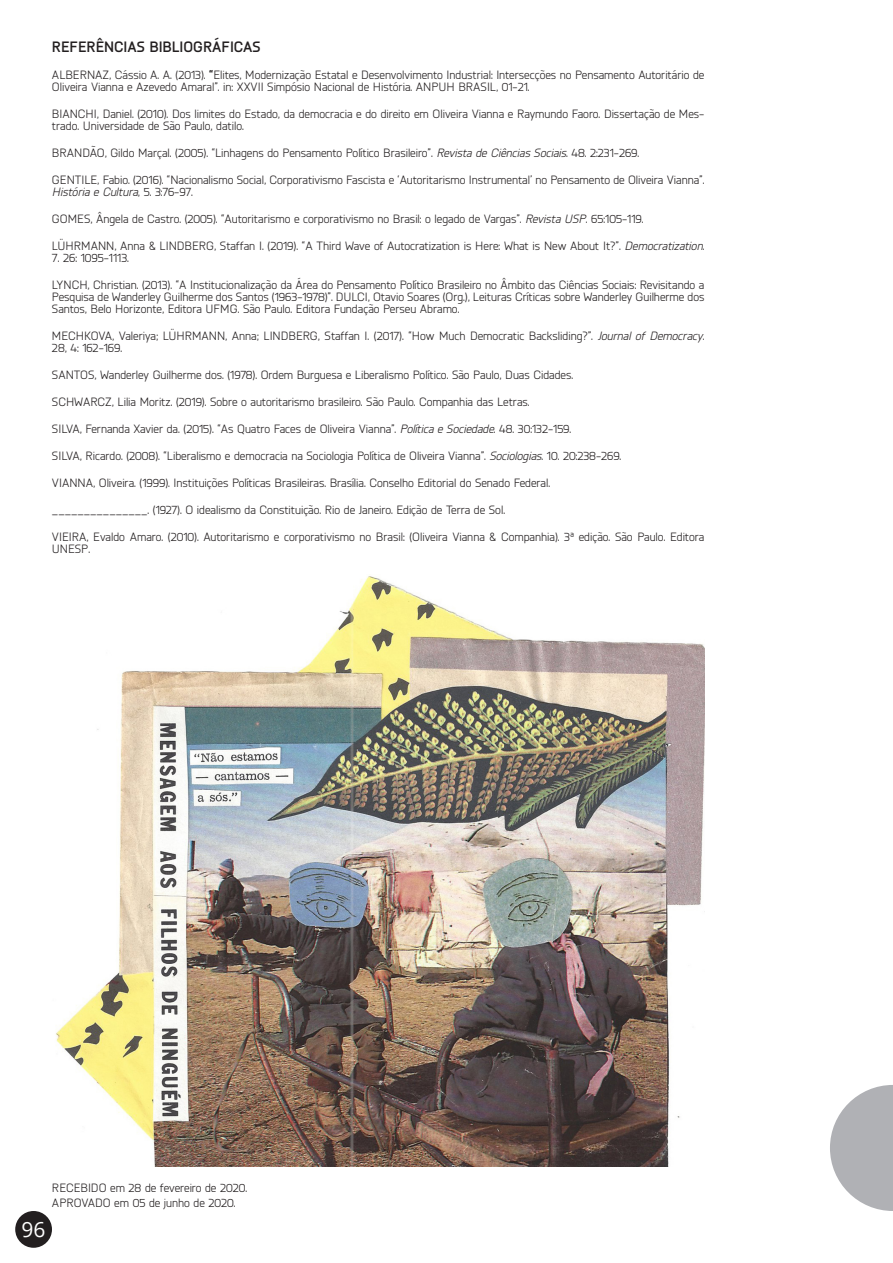
<style>
.page{position:relative;width:893px;height:1263px;background:#fff}
.page>*{position:absolute;margin:0;border:0;box-sizing:border-box;transform-origin:0 0}
.t1{font:21px "Open Sans";color:#fff}
.t2{font:700 15px "Knul";color:#231f20}
.t3{font:12px/12px "Knul";color:#231f20}
.s1{font-weight:700}
.s2{font-style:italic}
</style>
<div class="page">
<div style="left:15px;top:1211px;width:37px;height:37px;background:#231f20;border-radius:50%"></div>
<svg style="left:830px;top:1085px;width:63px;height:126px"></svg>
<img style="left:56px;top:576px;width:648px;height:591px">
<p class="t2" style="left:52px;top:36px;width:210px">REFERÊNCIAS BIBLIOGRÁFICAS</p>
<p class="t3" style="left:52px;top:68px;width:654px">ALBERNAZ, Cássio A. A. (2013). <span class="s1">“</span>Elites, Modernização Estatal e Desenvolvimento Industrial: Intersecções no Pensamento Autoritário de<br>Oliveira Vianna e Azevedo Amaral”. in: XXVII Simpósio Nacional de História. ANPUH BRASIL, 01-21.</p>
<p class="t3" style="left:52px;top:107px;width:654px">BIANCHI, Daniel. (2010). Dos limites do Estado, da democracia e do direito em Oliveira Vianna e Raymundo Faoro. Dissertação de Mes&shy;trado. Universidade de São Paulo, datilo.</p>
<p class="t3" style="left:52px;top:146px;width:589px">BRANDÃO, Gildo Marçal. (2005). “Linhagens do Pensamento Político Brasileiro”. <span class="s2">Revista de Ciências Sociais</span>. 48. 2:231-269.</p>
<p class="t3" style="left:52px;top:173px;width:654px">GENTILE, Fabio. (2016). “Nacionalismo Social, Corporativismo Fascista e ‘Autoritarismo Instrumental’ no Pensamento de Oliveira Vianna”.<br><span class="s2">História e Cultura</span>, 5. 3:76-97.</p>
<p class="t3" style="left:52px;top:212px;width:593px">GOMES, Ângela de Castro. (2005). “Autoritarismo e corporativismo no Brasil: o legado de Vargas”. <span class="s2">Revista USP</span>. 65:105-119.</p>
<p class="t3" style="left:52px;top:239px;width:654px">LÜHRMANN, Anna &amp; LINDBERG, Staffan I. (2019). “A Third Wave of Autocratization is Here: What is New About It?”. <span class="s2">Democratization</span>.</p>
<p class="t3" style="left:52px;top:251px;width:78px">7. 26: 1095-1113.</p>
<p class="t3" style="left:52px;top:278px;width:654px;text-align:justify">LYNCH, Christian. (2013). “A Institucionalização da Área do Pensamento Político Brasileiro no Âmbito das Ciências Sociais: Revisitando a Pesquisa de Wanderley Guilherme dos Santos (1963-1978)”. DULCI, Otavio Soares (Org.), Leituras Críticas sobre Wanderley Guilherme dos Santos, Belo Horizonte, Editora UFMG. São Paulo. Editora Fundação Perseu Abramo.</p>
<p class="t3" style="left:52px;top:329px;width:654px">MECHKOVA, Valeriya; LÜHRMANN, Anna; LINDBERG, Staffan I. (2017). “How Much Democratic Backsliding?”. <span class="s2">Journal of Democracy</span>.<br>28, 4: 162-169.</p>
<p class="t3" style="left:52px;top:368px;width:523px">SANTOS, Wanderley Guilherme dos. (1978). Ordem Burguesa e Liberalismo Político. São Paulo, Duas Cidades.</p>
<p class="t3" style="left:52px;top:395px;width:479px">SCHWARCZ, Lilia Moritz. (2019). Sobre o autoritarismo brasileiro. São Paulo. Companhia das Letras.</p>
<p class="t3" style="left:52px;top:422px;width:521px">SILVA, Fernanda Xavier da. (2015). “As Quatro Faces de Oliveira Vianna”. <span class="s2">Política e Sociedade</span>. 48. 30:132-159.</p>
<p class="t3" style="left:52px;top:449px;width:571px">SILVA, Ricardo. (2008). “Liberalismo e democracia na Sociologia Política de Oliveira Vianna”. <span class="s2">Sociologias</span>. 10. 20:238-269.</p>
<p class="t3" style="left:52px;top:476px;width:500px">VIANNA, Oliveira. (1999). Instituições Políticas Brasileiras. Brasília. Conselho Editorial do Senado Federal.</p>
<p class="t3" style="left:52px;top:503px;width:455px">_______________. (1927). O idealismo da Constituição. Rio de Janeiro. Edição de Terra de Sol.</p>
<p class="t3" style="left:52px;top:530px;width:654px">VIEIRA, Evaldo Amaro. (2010). Autoritarismo e corporativismo no Brasil: (Oliveira Vianna &amp; Companhia). 3ª edição. São Paulo. Editora<br>UNESP.</p>
<p class="t3" style="left:52px;top:1181px;width:197px">RECEBIDO em 28 de fevereiro de 2020.</p>
<p class="t3" style="left:52px;top:1196px;width:185px">APROVADO em 05 de junho de 2020.</p>
<h1 class="t1" style="left:22px;top:1215px;width:26px">96</h1>
</div>
